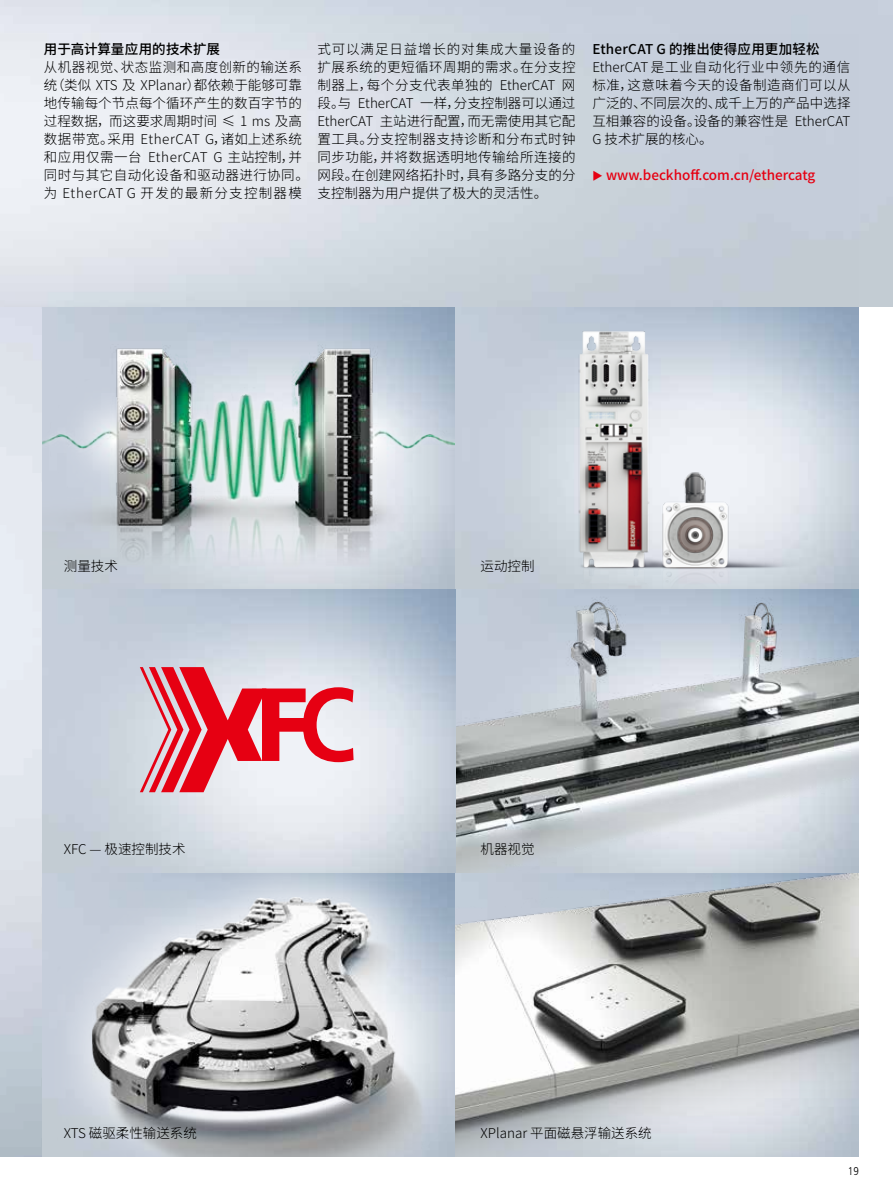
<style>
.page{position:relative;width:893px;height:1191px;background:#fff}
.page>*{position:absolute;margin:0;border:0;box-sizing:border-box;transform-origin:0 0}
.t1{font:100 13.5px/18px "Noto Sans SC";letter-spacing:.005em;color:#000;text-align:justify}
.t2{font:100 13.5px/18px "Noto Sans SC";letter-spacing:.03em;color:#000}
.t3{font:100 13.5px "Noto Sans SC";color:#e60012}
.t4{font:300 condensed 11.25px "Frutiger LT Pro";color:#000}
</style>
<div class="page">
<img style="left:0;top:306px;width:43px;height:851px">
<img style="left:43px;top:306px;width:816px;height:851px">
<img style="left:43px;top:320px;width:412px;height:270px">
<img style="left:570px;top:315px;width:247px;height:275px">
<svg style="left:140px;top:667px;width:214px;height:125px;background:#e48994"></svg>
<img style="left:455px;top:873px;width:404px;height:284px">
<p class="t2" style="left:44px;top:40px;width:266px">用于高计算量应用的技术扩展<br>从机器视觉、状态监测和高度创新的输送系统（类似 XTS 及 XPlanar）都依赖于能够可靠地传输每个节点每个循环产生的数百字节的过程数据，而这要求周期时间 ≤ 1 ms 及高数据带宽。采用 EtherCAT G，诸如上述系统和应用仅需一台 EtherCAT G 主站控制，并同时与其它自动化设备和驱动器进行协同。为 EtherCAT G 开发的最新分支控制器模</p>
<p class="t1" style="left:317px;top:40px;width:260px">式可以满足日益增长的对集成大量设备的扩展系统的更短循环周期的需求。在分支控制器上，每个分支代表单独的 EtherCAT 网段。与 EtherCAT 一样，分支控制器可以通过EtherCAT 主站进行配置，而无需使用其它配置工具。分支控制器支持诊断和分布式时钟同步功能，并将数据透明地传输给所连接的网段。在创建网络拓扑时，具有多路分支的分支控制器为用户提供了极大的灵活性。</p>
<p class="t1" style="left:592px;top:40px;width:260px;text-align:left">EtherCAT G 的推出使得应用更加轻松<br>EtherCAT 是工业自动化行业中领先的通信标准，这意味着今天的设备制造商们可以从广泛的、不同层次的、成千上万的产品中选择互相兼容的设备。设备的兼容性是 EtherCAT<br>G 技术扩展的核心。</p>
<p class="t3" style="left:592px;top:167px;width:224px">◆ www.beckhoff.com.cn/ethercatg</p>
<p class="t1" style="left:64px;top:557px;width:55px">测量技术</p>
<p class="t1" style="left:480px;top:557px;width:55px">运动控制</p>
<p class="t1" style="left:64px;top:840px;width:123px">XFC — 极速控制技术</p>
<p class="t1" style="left:480px;top:840px;width:55px">机器视觉</p>
<p class="t1" style="left:64px;top:1124px;width:134px">XTS 磁驱柔性输送系统</p>
<p class="t1" style="left:480px;top:1124px;width:173px">XPlanar 平面磁悬浮输送系统</p>
<p class="t4" style="left:848px;top:1164px;width:13px">19</p>
</div>
